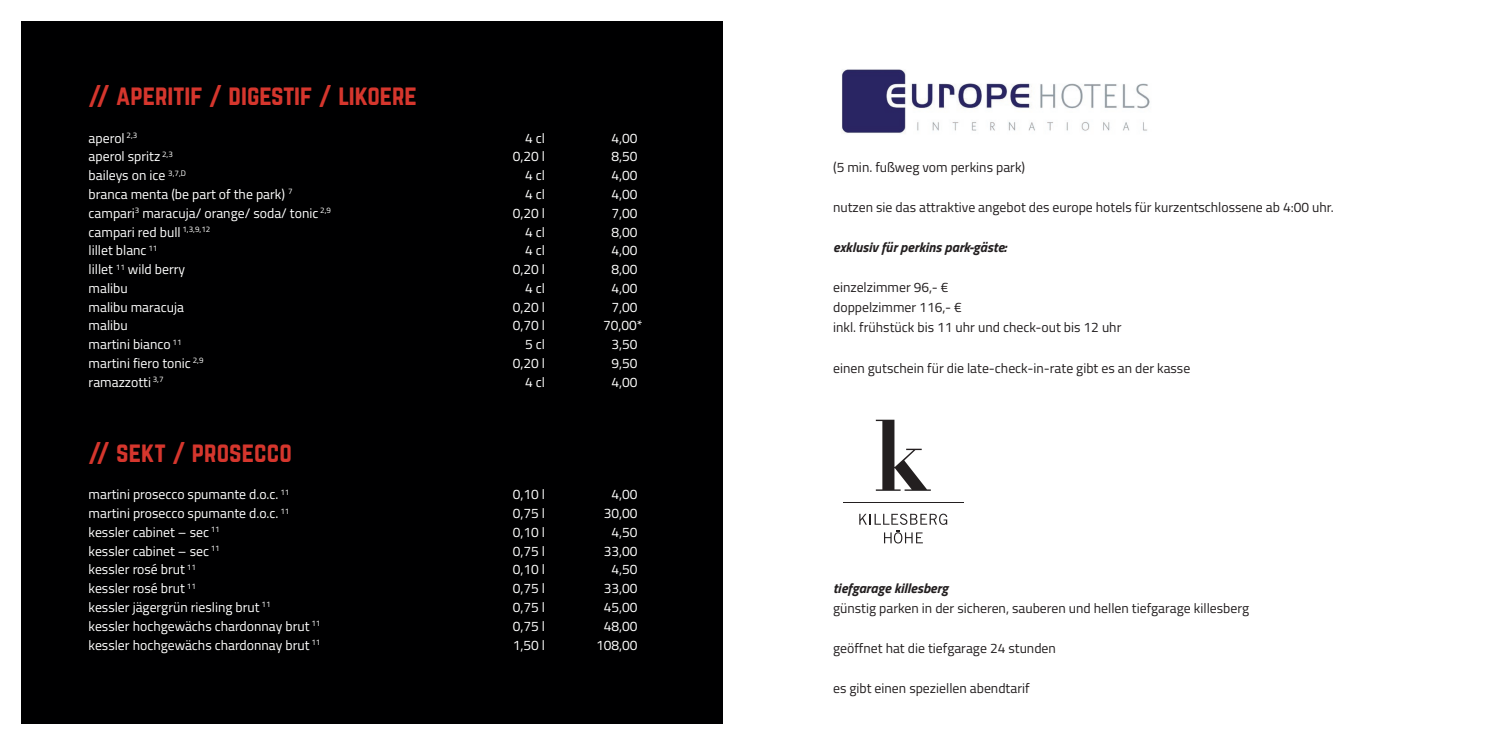
<style>
.page{position:relative;width:1489px;height:745px;background:#fff}
.page>*{position:absolute;margin:0;border:0;box-sizing:border-box;transform-origin:0 0}
.t1{font:25px "Norwester";color:#d5362d}
.t2{font:13.75px "Titillium";color:#fff}
.t3{font:13.75px/20px "Titillium";color:#231f20}
.t4{font:italic 700 13.75px "Titillium";color:#231f20}
</style>
<div class="page">
<div style="left:21px;top:21px;width:702px;height:702px;background:#000001"></div>
<img style="left:842px;top:69px;width:308px;height:64px">
<svg style="left:875px;top:419px;width:55px;height:71px"></svg>
<hr style="left:842px;top:501px;width:121px;height:1px;background:#231f20">
<svg style="left:859px;top:513px;width:88px;height:30px"></svg>
<h1 class="t1" style="left:89px;top:83px;width:330px">// APERITIF / DIGESTIF / LIKOERE</h1>
<p class="t2" style="left:89px;top:128px;width:50px">aperol <sup>2,3</sup></p>
<p class="t2" style="left:525px;top:128px;width:21px">4 cl</p>
<p class="t2" style="left:611px;top:128px;width:28px">4,00</p>
<p class="t2" style="left:89px;top:146px;width:86px">aperol spritz <sup>2,3</sup></p>
<p class="t2" style="left:512px;top:146px;width:34px">0,20 l</p>
<p class="t2" style="left:611px;top:146px;width:28px">8,50</p>
<p class="t2" style="left:89px;top:165px;width:99px">baileys on ice <sup>3,7,D</sup></p>
<p class="t2" style="left:525px;top:165px;width:21px">4 cl</p>
<p class="t2" style="left:611px;top:165px;width:28px">4,00</p>
<p class="t2" style="left:89px;top:184px;width:205px">branca menta (be part of the park) <sup>7</sup></p>
<p class="t2" style="left:525px;top:184px;width:21px">4 cl</p>
<p class="t2" style="left:611px;top:184px;width:28px">4,00</p>
<p class="t2" style="left:89px;top:203px;width:244px">campari<sup>3</sup> maracuja/ orange/ soda/ tonic <sup>2,9</sup></p>
<p class="t2" style="left:512px;top:203px;width:34px">0,20 l</p>
<p class="t2" style="left:611px;top:203px;width:28px">7,00</p>
<p class="t2" style="left:89px;top:221px;width:123px">campari red bull <sup>1,3,9,12</sup></p>
<p class="t2" style="left:525px;top:221px;width:21px">4 cl</p>
<p class="t2" style="left:611px;top:221px;width:28px">8,00</p>
<p class="t2" style="left:89px;top:240px;width:70px">lillet blanc <sup>11</sup></p>
<p class="t2" style="left:525px;top:240px;width:21px">4 cl</p>
<p class="t2" style="left:611px;top:240px;width:28px">4,00</p>
<p class="t2" style="left:89px;top:259px;width:98px">lillet <sup>11</sup> wild berry</p>
<p class="t2" style="left:512px;top:259px;width:34px">0,20 l</p>
<p class="t2" style="left:611px;top:259px;width:28px">8,00</p>
<p class="t2" style="left:89px;top:278px;width:41px">malibu</p>
<p class="t2" style="left:525px;top:278px;width:21px">4 cl</p>
<p class="t2" style="left:611px;top:278px;width:28px">4,00</p>
<p class="t2" style="left:89px;top:296px;width:97px">malibu maracuja</p>
<p class="t2" style="left:512px;top:296px;width:34px">0,20 l</p>
<p class="t2" style="left:611px;top:296px;width:28px">7,00</p>
<p class="t2" style="left:89px;top:315px;width:41px">malibu</p>
<p class="t2" style="left:512px;top:315px;width:34px">0,70 l</p>
<p class="t2" style="left:603px;top:315px;width:41px">70,00*</p>
<p class="t2" style="left:89px;top:334px;width:94px">martini bianco <sup>11</sup></p>
<p class="t2" style="left:525px;top:334px;width:21px">5 cl</p>
<p class="t2" style="left:611px;top:334px;width:28px">3,50</p>
<p class="t2" style="left:89px;top:353px;width:116px">martini fiero tonic <sup>2,9</sup></p>
<p class="t2" style="left:512px;top:353px;width:34px">0,20 l</p>
<p class="t2" style="left:611px;top:353px;width:28px">9,50</p>
<p class="t2" style="left:89px;top:371px;width:76px">ramazzotti <sup>3,7</sup></p>
<p class="t2" style="left:525px;top:371px;width:21px">4 cl</p>
<p class="t2" style="left:611px;top:371px;width:28px">4,00</p>
<h1 class="t1" style="left:89px;top:439px;width:205px">// SEKT / PROSECCO</h1>
<p class="t2" style="left:89px;top:484px;width:202px">martini prosecco spumante d.o.c. <sup>11</sup></p>
<p class="t2" style="left:512px;top:484px;width:34px">0,10 l</p>
<p class="t2" style="left:611px;top:484px;width:28px">4,00</p>
<p class="t2" style="left:89px;top:503px;width:202px">martini prosecco spumante d.o.c. <sup>11</sup></p>
<p class="t2" style="left:512px;top:503px;width:34px">0,75 l</p>
<p class="t2" style="left:603px;top:503px;width:35px">30,00</p>
<p class="t2" style="left:89px;top:521px;width:133px">kessler cabinet – sec <sup>11</sup></p>
<p class="t2" style="left:512px;top:521px;width:34px">0,10 l</p>
<p class="t2" style="left:611px;top:521px;width:28px">4,50</p>
<p class="t2" style="left:89px;top:540px;width:133px">kessler cabinet – sec <sup>11</sup></p>
<p class="t2" style="left:512px;top:540px;width:34px">0,75 l</p>
<p class="t2" style="left:603px;top:540px;width:35px">33,00</p>
<p class="t2" style="left:89px;top:559px;width:109px">kessler rosé brut <sup>11</sup></p>
<p class="t2" style="left:512px;top:559px;width:34px">0,10 l</p>
<p class="t2" style="left:611px;top:559px;width:28px">4,50</p>
<p class="t2" style="left:89px;top:578px;width:109px">kessler rosé brut <sup>11</sup></p>
<p class="t2" style="left:512px;top:578px;width:34px">0,75 l</p>
<p class="t2" style="left:603px;top:578px;width:35px">33,00</p>
<p class="t2" style="left:89px;top:596px;width:183px">kessler jägergrün riesling brut <sup>11</sup></p>
<p class="t2" style="left:512px;top:596px;width:34px">0,75 l</p>
<p class="t2" style="left:603px;top:596px;width:35px">45,00</p>
<p class="t2" style="left:89px;top:615px;width:233px">kessler hochgewächs chardonnay brut <sup>11</sup></p>
<p class="t2" style="left:512px;top:615px;width:34px">0,75 l</p>
<p class="t2" style="left:603px;top:615px;width:35px">48,00</p>
<p class="t2" style="left:89px;top:634px;width:233px">kessler hochgewächs chardonnay brut <sup>11</sup></p>
<p class="t2" style="left:512px;top:634px;width:34px">1,50 l</p>
<p class="t2" style="left:596px;top:634px;width:43px">108,00</p>
<p class="t3" style="left:833px;top:157px;width:194px">(5 min. fußweg vom perkins park)</p>
<p class="t3" style="left:833px;top:197px;width:502px">nutzen sie das attraktive angebot des europe hotels für kurzentschlossene ab 4:00 uhr.</p>
<p class="t4" style="left:833px;top:236px;width:175px">exklusiv für perkins park-gäste:</p>
<p class="t3" style="left:833px;top:277px;width:290px">einzelzimmer 96,- €<br>doppelzimmer 116,- €<br>inkl. frühstück bis 11 uhr und check-out bis 12 uhr</p>
<p class="t3" style="left:833px;top:357px;width:359px">einen gutschein für die late-check-in-rate gibt es an der kasse</p>
<p class="t4" style="left:833px;top:576px;width:116px">tiefgarage killesberg</p>
<p class="t3" style="left:833px;top:597px;width:417px">günstig parken in der sicheren, sauberen und hellen tiefgarage killesberg</p>
<p class="t3" style="left:833px;top:637px;width:224px">geöffnet hat die tiefgarage 24 stunden</p>
<p class="t3" style="left:833px;top:677px;width:198px">es gibt einen speziellen abendtarif</p>
</div>
